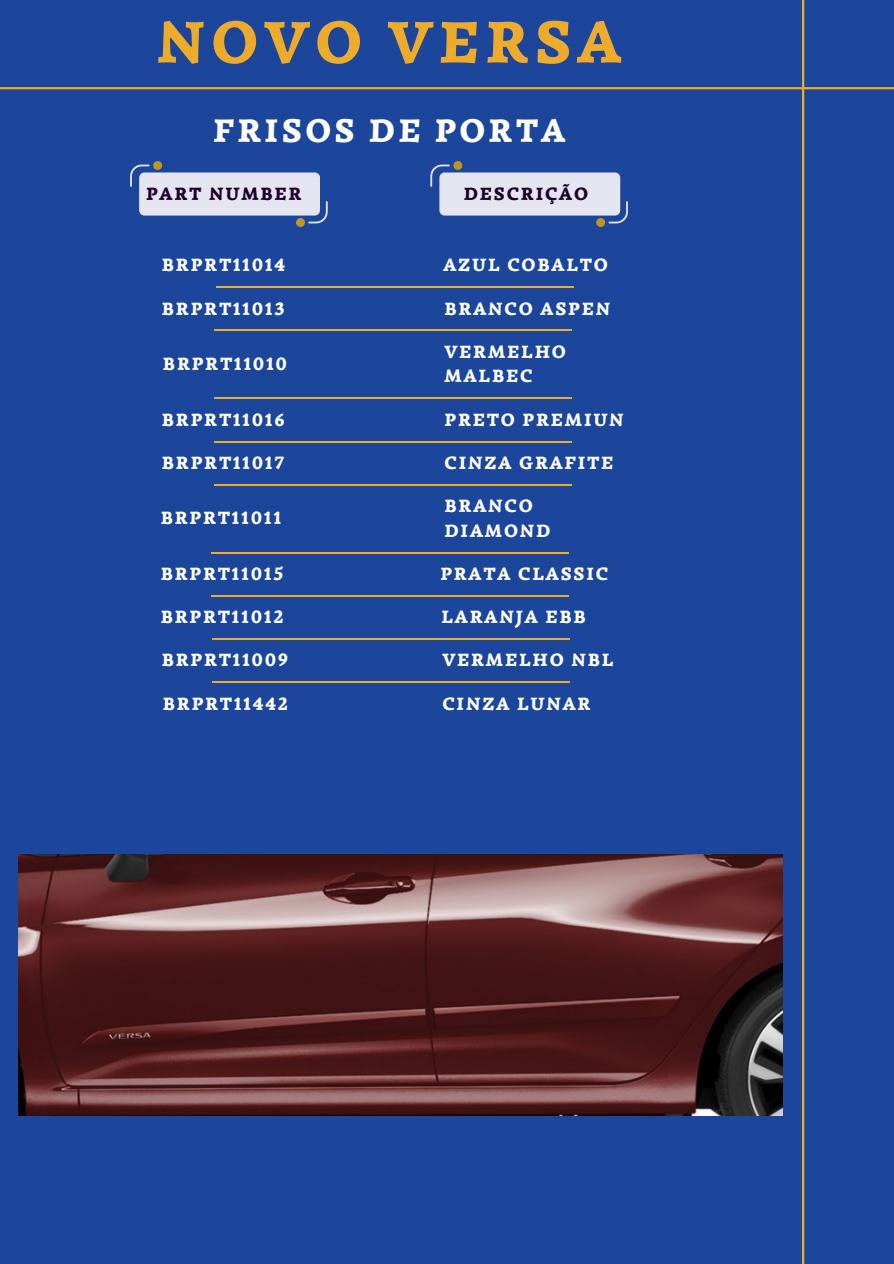
<style>
.page{position:relative;width:894px;height:1264px;background:#fff}
.page>*{position:absolute;margin:0;border:0;box-sizing:border-box;transform-origin:0 0}
.t1{font:900 60px "Simonetta";letter-spacing:.105em;color:#edab2b}
.t2{font:italic 900 33px "Simonetta";letter-spacing:.105em;color:#fff}
.t3{font:italic 900 18px/24.8px "Simonetta";letter-spacing:.105em;color:#fff}
.t4{font:italic 900 18px "Simonetta";letter-spacing:.105em;color:#1c0028}
</style>
<div class="page">
<div style="left:0;top:0;width:893px;height:1263px;background:#1c469b"></div>
<hr style="left:801px;top:0;width:3px;height:1263px;background:#edab2b">
<hr style="left:0;top:87px;width:893px;height:2px;background:#edab2b">
<hr style="left:216px;top:286px;width:357px;height:2px;background:#edab2b">
<hr style="left:214px;top:329px;width:357px;height:2px;background:#edab2b">
<hr style="left:214px;top:397px;width:357px;height:2px;background:#edab2b">
<hr style="left:214px;top:441px;width:357px;height:1px;background:#edab2b">
<hr style="left:214px;top:484px;width:357px;height:1px;background:#edab2b">
<svg style="left:130px;top:161px;width:197px;height:66px"></svg>
<svg style="left:430px;top:161px;width:197px;height:66px"></svg>
<hr style="left:211px;top:552px;width:357px;height:1px;background:#edab2b">
<hr style="left:211px;top:595px;width:357px;height:2px;background:#edab2b">
<hr style="left:212px;top:638px;width:357px;height:2px;background:#edab2b">
<hr style="left:212px;top:681px;width:357px;height:2px;background:#edab2b">
<img style="left:18px;top:854px;width:764px;height:261px">
<h1 class="t1" style="left:157px;top:5px;width:466px">NOVO VERSA</h1>
<p class="t2" style="left:213px;top:110px;width:353px">FRISOS DE PORTA</p>
<p class="t4" style="left:146px;top:182px;width:157px">PART NUMBER</p>
<p class="t4" style="left:463px;top:183px;width:126px">DESCRIÇÃO</p>
<p class="t3" style="left:162px;top:253px;width:125px">BRPRT11014</p>
<p class="t3" style="left:443px;top:253px;width:166px">AZUL COBALTO</p>
<p class="t3" style="left:162px;top:296px;width:124px">BRPRT11013</p>
<p class="t3" style="left:444px;top:296px;width:167px">BRANCO ASPEN</p>
<p class="t3" style="left:444px;top:339px;width:123px">VERMELHO<br>MALBEC</p>
<p class="t3" style="left:444px;top:407px;width:181px">PRETO PREMIUN</p>
<p class="t3" style="left:444px;top:450px;width:170px">CINZA GRAFITE</p>
<p class="t3" style="left:163px;top:352px;width:126px">BRPRT11010</p>
<p class="t3" style="left:162px;top:407px;width:124px">BRPRT11016</p>
<p class="t3" style="left:162px;top:450px;width:124px">BRPRT11017</p>
<p class="t3" style="left:161px;top:506px;width:122px">BRPRT11011</p>
<p class="t3" style="left:161px;top:561px;width:124px">BRPRT11015</p>
<p class="t3" style="left:161px;top:605px;width:124px">BRPRT11012</p>
<p class="t3" style="left:444px;top:493px;width:107px">BRANCO<br>DIAMOND</p>
<p class="t3" style="left:440px;top:561px;width:169px">PRATA CLASSIC</p>
<p class="t3" style="left:441px;top:605px;width:146px">LARANJA EBB</p>
<p class="t3" style="left:162px;top:648px;width:128px">BRPRT11009</p>
<p class="t3" style="left:442px;top:648px;width:173px">VERMELHO NBL</p>
<p class="t3" style="left:163px;top:691px;width:127px">BRPRT11442</p>
<p class="t3" style="left:442px;top:691px;width:149px">CINZA LUNAR</p>
</div>
